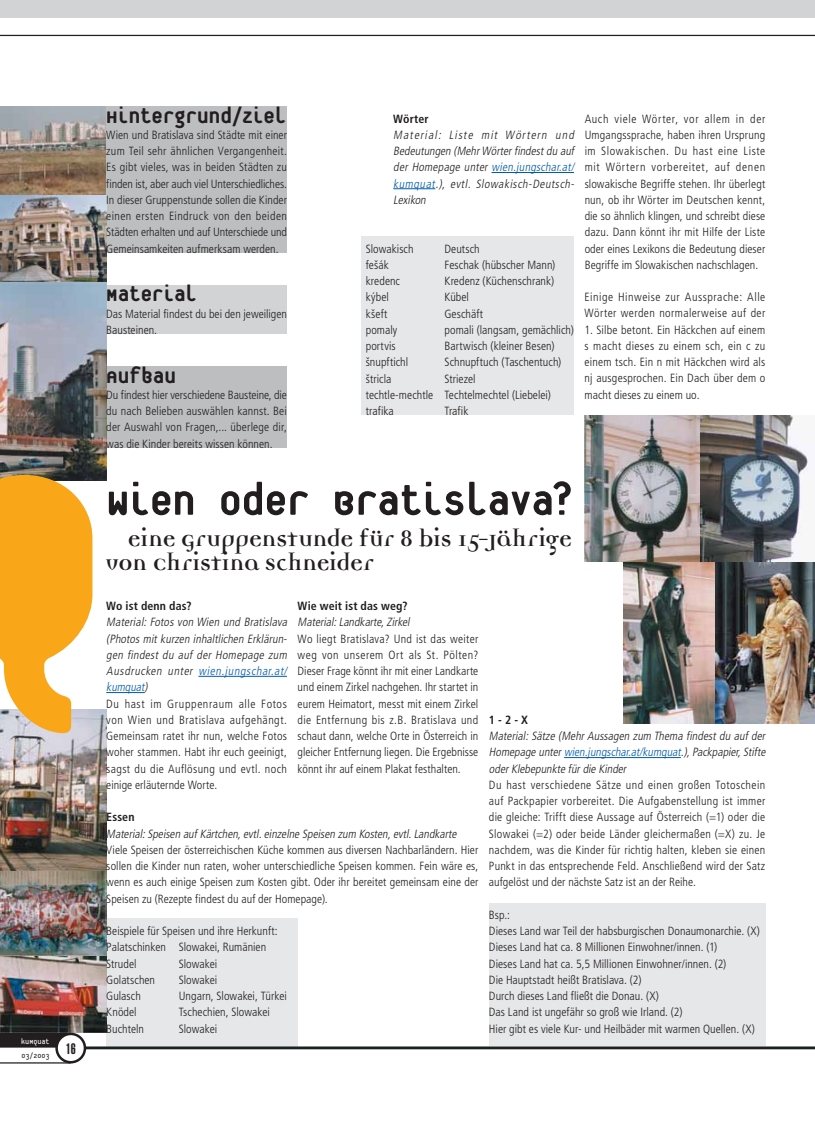
<style>
.page{position:relative;width:815px;height:1134px;background:#fff}
.page>*{position:absolute;margin:0;border:0;box-sizing:border-box;transform-origin:0 0}
.t1{font:800 50px "Platelet";letter-spacing:-.02em;color:#221e1f}
.t2{font:26.25px/24.4px "Democratica Bold Oldstyle";color:#221e1f}
.t3{font:800 25px "Platelet";letter-spacing:-.01em;color:#221e1f}
.t4{font:900 extra-condensed 15px "Helvetica";color:#221e1f}
.t5{font:300 condensed 11.88px/16.2px "Frutiger";letter-spacing:.005em;color:#221e1f;text-align:justify}
.t6{font:italic 300 condensed 11.88px/16.2px "Frutiger";color:#221e1f;text-align:justify}
.t7{font:300 condensed 11.88px/16.2px "Frutiger";letter-spacing:.025em;color:#221e1f}
.t8{font:300 condensed 11.88px/16.2px "Frutiger";letter-spacing:.04em;color:#221e1f}
.t9{font:700 condensed 11.88px "Frutiger";letter-spacing:.01em;color:#221e1f}
.t10{font:8.75px "Platelet";color:#fff}
.t11{font:8.75px "Platelet";color:#221e1f}
.s1{font-style:italic}
.s2{font-style:italic;color:#005aaa}
.s3{color:#005aaa}
</style>
<div class="page">
<img style="left:0;top:106px;width:106px;height:89px">
<div style="left:106px;top:106px;width:181px;height:147px;background:#bcbec0"></div>
<div style="left:106px;top:366px;width:181px;height:82px;background:#bcbec0"></div>
<div style="left:106px;top:285px;width:181px;height:49px;background:#d1d3d4"></div>
<div style="left:361px;top:236px;width:213px;height:179px;background:#e6e7e8"></div>
<div style="left:106px;top:919px;width:192px;height:130px;background:#e6e7e8"></div>
<div style="left:489px;top:903px;width:276px;height:142px;background:#e6e7e8"></div>
<img style="left:0;top:956px;width:106px;height:77px">
<img style="left:624px;top:561px;width:191px;height:163px">
<img style="left:585px;top:415px;width:115px;height:146px">
<img style="left:0;top:710px;width:106px;height:246px">
<img style="left:0;top:195px;width:106px;height:87px">
<img style="left:700px;top:415px;width:108px;height:146px">
<img style="left:0;top:282px;width:106px;height:198px">
<svg style="left:0;top:475px;width:92px;height:258px"></svg>
<hr style="left:0;top:35px;width:815px;height:1px;background:#221e1f">
<hr style="left:83px;top:1047px;width:732px;height:2px;background:#221e1f">
<svg style="left:0;top:1033px;width:67px;height:14px"></svg>
<hr style="left:0;top:1062px;width:71px;height:1px;background:#221e1f">
<div style="left:57px;top:1034px;width:28px;height:28px;background:#fff;border-radius:50%"></div>
<div style="left:55px;top:1033px;width:31px;height:30px;border:2px solid #221e1f;border-radius:50%"></div>
<div style="left:0;top:0;width:815px;height:18px;background:#d1d3d4"></div>
<hr style="left:198px;top:676px;width:89px;height:1px;background:#005aaa">
<hr style="left:106px;top:692px;width:39px;height:1px;background:#005aaa">
<hr style="left:564px;top:757px;width:117px;height:1px;background:#005aaa">
<hr style="left:492px;top:172px;width:82px;height:1px;background:#005aaa">
<hr style="left:393px;top:188px;width:42px;height:1px;background:#005aaa">
<p class="t10" style="left:21px;top:1038px;width:30px">kuMquat</p>
<p class="t11" style="left:21px;top:1052px;width:30px">03/2003</p>
<p class="t4" style="left:66px;top:1040px;width:11px">16</p>
<h3 class="t3" style="left:106px;top:105px;width:181px">Hintergrund/Ziel</h3>
<p class="t5" style="left:106px;top:127px;width:182px">Wien und Bratislava sind Städte mit einer zum Teil sehr ähnlichen Vergangenheit.<br>Es gibt vieles, was in beiden Städten zu finden ist, aber auch viel Unterschiedliches.<br>In dieser Gruppenstunde sollen die Kinder einen ersten Eindruck von den beiden Städten erhalten und auf Unterschiede und Gemeinsamkeiten aufmerksam werden.</p>
<h3 class="t3" style="left:106px;top:284px;width:92px">Material</h3>
<p class="t5" style="left:106px;top:305px;width:182px">Das Material findest du bei den jeweiligen<br>Bausteinen.</p>
<h3 class="t3" style="left:106px;top:365px;width:71px">Aufbau</h3>
<p class="t5" style="left:106px;top:387px;width:182px">Du findest hier verschiedene Bausteine, die du nach Belieben auswählen kannst. Bei der Auswahl von Fragen,... überlege dir, was die Kinder bereits wissen können.</p>
<h1 class="t1" style="left:106px;top:480px;width:469px">Wien oder Bratislava?</h1>
<h2 class="t2" style="left:105px;top:529px;width:468px;text-indent:22px">eine Gruppenstunde für 8 bis 15-Jährige von Christina Schneider</h2>
<p class="t9" style="left:106px;top:599px;width:87px">Wo ist denn das?</p>
<p class="t7" style="left:106px;top:614px;width:185px"><span class="s1">Material: Fotos von Wien und Bratislava (Photos mit kurzen inhaltlichen Erklärun&shy;gen findest du auf der Homepage zum Ausdrucken unter</span> <span class="s2">wien.jungschar.at/ kumquat</span><span class="s1">)<br></span>Du hast im Gruppenraum alle Fotos von Wien und Bratislava aufgehängt.<br>Gemeinsam ratet ihr nun, welche Fotos woher stammen. Habt ihr euch geeinigt, sagst du die Auflösung und evtl. noch einige erläuternde Worte.</p>
<p class="t5" style="left:585px;top:110px;width:182px">Auch viele Wörter, vor allem in der Umgangssprache, haben ihren Ursprung im Slowakischen. Du hast eine Liste mit Wörtern vorbereitet, auf denen slowakische Begriffe stehen. Ihr überlegt nun, ob ihr Wörter im Deutschen kennt, die so ähnlich klingen, und schreibt diese dazu. Dann könnt ihr mit Hilfe der Liste oder eines Lexikons die Bedeutung dieser Begriffe im Slowakischen nachschlagen.</p>
<p class="t9" style="left:393px;top:111px;width:37px">Wörter</p>
<p class="t6" style="left:393px;top:127px;width:185px">Material: Liste mit Wörtern und Bedeutungen (MehrWörterfindestdu auf der Homepage unter <span class="s3">wien.jungschar.at/ kumquat</span>.), evtl. Slowakisch-Deutsch-Lexikon</p>
<p class="t5" style="left:366px;top:240px;width:49px">Slowakisch</p>
<p class="t5" style="left:444px;top:240px;width:37px">Deutsch</p>
<p class="t5" style="left:366px;top:257px;width:25px">fešák</p>
<p class="t5" style="left:444px;top:257px;width:112px">Feschak (hübscher Mann)</p>
<p class="t5" style="left:366px;top:273px;width:36px">kredenc</p>
<p class="t5" style="left:444px;top:273px;width:111px">Kredenz (Küchenschrank)</p>
<p class="t5" style="left:366px;top:289px;width:25px">kýbel</p>
<p class="t5" style="left:444px;top:289px;width:26px">Kübel</p>
<p class="t5" style="left:366px;top:305px;width:23px">kšeft</p>
<p class="t5" style="left:444px;top:305px;width:40px">Geschäft</p>
<p class="t5" style="left:366px;top:322px;width:33px">pomaly</p>
<p class="t5" style="left:444px;top:322px;width:131px">pomali (langsam, gemächlich)</p>
<p class="t5" style="left:366px;top:338px;width:31px">portvis</p>
<p class="t5" style="left:444px;top:338px;width:111px">Bartwisch (kleiner Besen)</p>
<p class="t5" style="left:366px;top:354px;width:44px">šnupftichl</p>
<p class="t5" style="left:444px;top:354px;width:118px">Schnupftuch (Taschentuch)</p>
<p class="t5" style="left:366px;top:370px;width:27px">štricla</p>
<p class="t8" style="left:585px;top:289px;width:182px">Einige Hinweise zur Aussprache: Alle<br>Wörter werden normalerweise auf der</p>
<p class="t5" style="left:585px;top:322px;width:182px">1. Silbe betont. Ein Häckchen auf einem s macht dieses zu einem sch, ein c zu einem tsch. Ein n mit Häckchen wird als nj ausgesprochen. Ein Dach über dem o macht dieses zu einem uo.</p>
<p class="t5" style="left:366px;top:370px;width:187px;text-align:left;text-indent:79px">Striezel<br>techtle-mechtle Techtelmechtel (Liebelei) trafika</p>
<p class="t5" style="left:444px;top:403px;width:25px">Trafik</p>
<p class="t9" style="left:298px;top:599px;width:111px">Wie weit ist das weg?</p>
<p class="t6" style="left:298px;top:614px;width:116px">Material:Landkarte,Zirkel</p>
<p class="t5" style="left:298px;top:630px;width:182px">Wo liegt Bratislava? Und ist das weiter weg von unserem Ort als St. Pölten?<br>Dieser Frage könnt ihr mit einer Landkarte und einem Zirkel nachgehen. Ihr startet in eurem Heimatort, messt mit einem Zirkel die Entfernung bis z.B. Bratislava und schaut dann, welche Orte in Österreich in gleicher Entfernung liegen. Die Ergebnisse könnt ihr auf einem Plakat festhalten.</p>
<p class="t9" style="left:489px;top:713px;width:40px">1 - 2 - X</p>
<p class="t6" style="left:489px;top:728px;width:280px">Material:Sätze (MehrAussagen zum Thema findest du auf der Homepage unter<span class="s3">wien.jungschar.at/kumquat</span>.),Packpapier,Stifte oderKlebepunkte fürdie Kinder</p>
<p class="t5" style="left:489px;top:777px;width:278px">Du hast verschiedene Sätze und einen großen Totoschein auf Packpapier vorbereitet. Die Aufgabenstellung ist immer die gleiche: Trifft diese Aussage auf Österreich (=1) oder die Slowakei (=2) oder beide Länder gleichermaßen (=X) zu. Je nachdem, was die Kinder für richtig halten, kleben sie einen Punkt in das entsprechende Feld. Anschließend wird der Satz aufgelöst und der nächste Satz ist an der Reihe.</p>
<p class="t5" style="left:489px;top:907px;width:272px;text-align:left">Bsp.:<br>Dieses Land war Teil der habsburgischen Donaumonarchie. (X)<br>Dieses Land hat ca. 8 Millionen Einwohner/innen. (1)<br>Dieses Land hat ca. 5,5 Millionen Einwohner/innen. (2)<br>Die Hauptstadt heißt Bratislava. (2)<br>Durch dieses Land fließt die Donau. (X)<br>Das Land ist ungefähr so groß wie Irland. (2)<br>Hier gibt es viele Kur- und Heilbäder mit warmen Quellen. (X)</p>
<p class="t9" style="left:106px;top:810px;width:30px">Essen</p>
<p class="t6" style="left:106px;top:825px;width:354px">Material:Speisen aufKärtchen,evtl.einzelne Speisen zum Kosten,evtl.Landkarte</p>
<p class="t5" style="left:106px;top:842px;width:374px">Viele Speisen der österreichischen Küche kommen aus diversen Nachbarländern. Hier sollen die Kinder nun raten, woher unterschiedliche Speisen kommen. Fein wäre es, wenn es auch einige Speisen zum Kosten gibt. Oder ihr bereitet gemeinsam eine der Speisen zu (Rezepte findest du auf der Homepage).</p>
<p class="t5" style="left:106px;top:923px;width:173px;text-align:left">Beispiele für Speisen und ihre Herkunft:<br>Palatschinken Slowakei, Rumänien<br>Strudel</p>
<p class="t5" style="left:179px;top:955px;width:40px">Slowakei</p>
<p class="t5" style="left:106px;top:972px;width:50px">Golatschen</p>
<p class="t5" style="left:179px;top:972px;width:40px">Slowakei</p>
<p class="t5" style="left:106px;top:988px;width:36px">Gulasch</p>
<p class="t5" style="left:179px;top:988px;width:110px">Ungarn, Slowakei, Türkei</p>
<p class="t5" style="left:106px;top:1004px;width:32px">Knödel</p>
<p class="t5" style="left:179px;top:1004px;width:93px">Tschechien, Slowakei</p>
<p class="t5" style="left:106px;top:1020px;width:39px">Buchteln</p>
<p class="t5" style="left:179px;top:1020px;width:40px">Slowakei</p>
</div>
